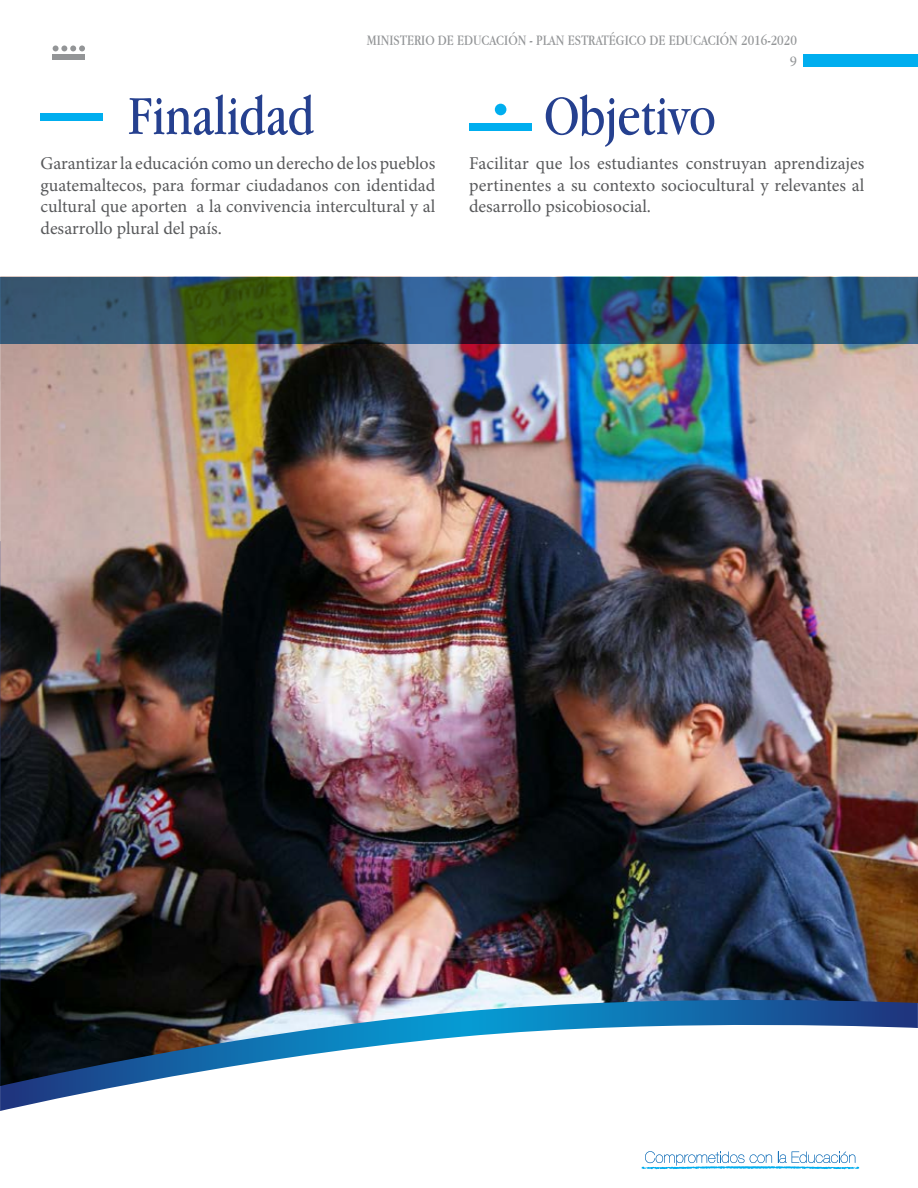
<style>
.page{position:relative;width:918px;height:1188px;background:#fff}
.page>*{position:absolute;margin:0;border:0;box-sizing:border-box;transform-origin:0 0}
.t1{font:57px "Apple Garamond";color:#25408f}
.t2{font:18px/21.6px "Minion Pro";color:#58595b;text-align:justify}
.t3{font:15px "Apple Garamond";color:#939597}
.t4{font:15px "Minion Pro";color:#939597}
</style>
<div class="page">
<div style="left:495px;top:104px;width:11px;height:11px;background:#00aeef;border-radius:50%"></div>
<div style="left:469px;top:123px;width:63px;height:7px;background:#00aeef"></div>
<div style="left:40px;top:113px;width:63px;height:7px;background:#00aeef"></div>
<svg style="left:53px;top:45px;width:32px;height:6px"></svg>
<div style="left:53px;top:54px;width:32px;height:6px;background:#939597"></div>
<div style="left:803px;top:54px;width:115px;height:13px;background:#00aeef"></div>
<svg style="left:642px;top:1151px;width:217px;height:18px"></svg>
<img style="left:0;top:276px;width:918px;height:810px">
<img style="left:0;top:277px;width:918px;height:67px">
<p class="t3" style="left:367px;top:31px;width:432px">MINISTERIO DE EDUCACIÓN - PLAN ESTRATÉGICO DE EDUCACIÓN 2016-2020</p>
<p class="t4" style="left:790px;top:51px;width:9px">9</p>
<h1 class="t1" style="left:128px;top:82px;width:188px">Finalidad</h1>
<p class="t2" style="left:40px;top:153px;width:396px">Garantizar la educación como un derecho de los pueblos guatemaltecos, para formar ciudadanos con identidad cultural que aporten a la convivencia intercultural y al desarrollo plural del país.</p>
<h1 class="t1" style="left:544px;top:82px;width:173px">Objetivo</h1>
<p class="t2" style="left:469px;top:153px;width:397px">Facilitar que los estudiantes construyan aprendizajes pertinentes a su contexto sociocultural y relevantes al desarrollo psicobiosocial.</p>
</div>
